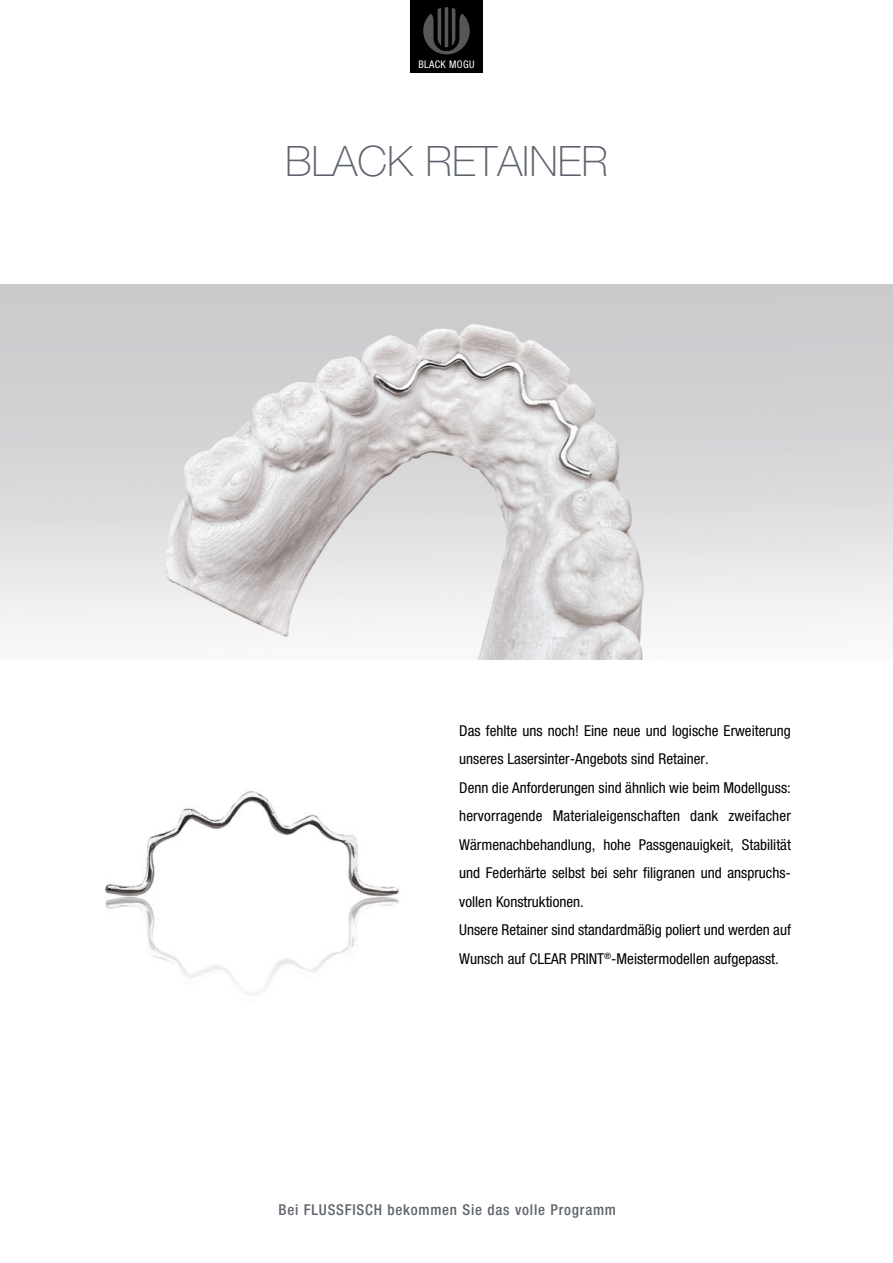
<style>
.page{position:relative;width:893px;height:1263px;background:#fff}
.page>*{position:absolute;margin:0;border:0;box-sizing:border-box;transform-origin:0 0}
.t1{font:100 42px "Helvetica Neue CE";color:#5e646d}
.t2{font:condensed 15px/28.5px "Helvetica Neue";color:#000}
.t3{font:500 condensed 15px "Helvetica Neue";letter-spacing:.05em;color:#5e646d}
.t4{font:condensed 10.5px "Helvetica Neue";letter-spacing:.03em;color:#fff}
</style>
<div class="page">
<div style="left:410px;top:0;width:73px;height:72px;background:#000"></div>
<svg style="left:423px;top:7px;width:47px;height:47px"></svg>
<img style="left:105px;top:791px;width:294px;height:204px">
<img style="left:0;top:285px;width:893px;height:374px">
<p class="t4" style="left:418px;top:58px;width:57px">BLACK MOGU</p>
<h1 class="t1" style="left:285px;top:136px;width:324px">BLACK RETAINER</h1>
<p class="t2" style="left:459px;top:716px;width:333px">Das fehlte uns noch! Eine neue und logische Erweiterung unseres Lasersinter-Angebots sind Retainer.<br>Denn die Anforderungen sind ähnlich wie beim Modellguss: hervorragende Materialeigenschaften dank zweifacher Wärmenachbehandlung, hohe Passgenauigkeit, Stabilität und Federhärte selbst bei sehr filigranen und anspruchs&shy;vollen Konstruktionen.<br>Unsere Retainer sind standardmäßig poliert und werden auf Wunsch auf CLEAR PRINT<sup>®</sup>-Meistermodellen aufgepasst.</p>
<p class="t3" style="left:279px;top:1201px;width:339px">Bei FLUSSFISCH bekommen Sie das volle Programm</p>
</div>
